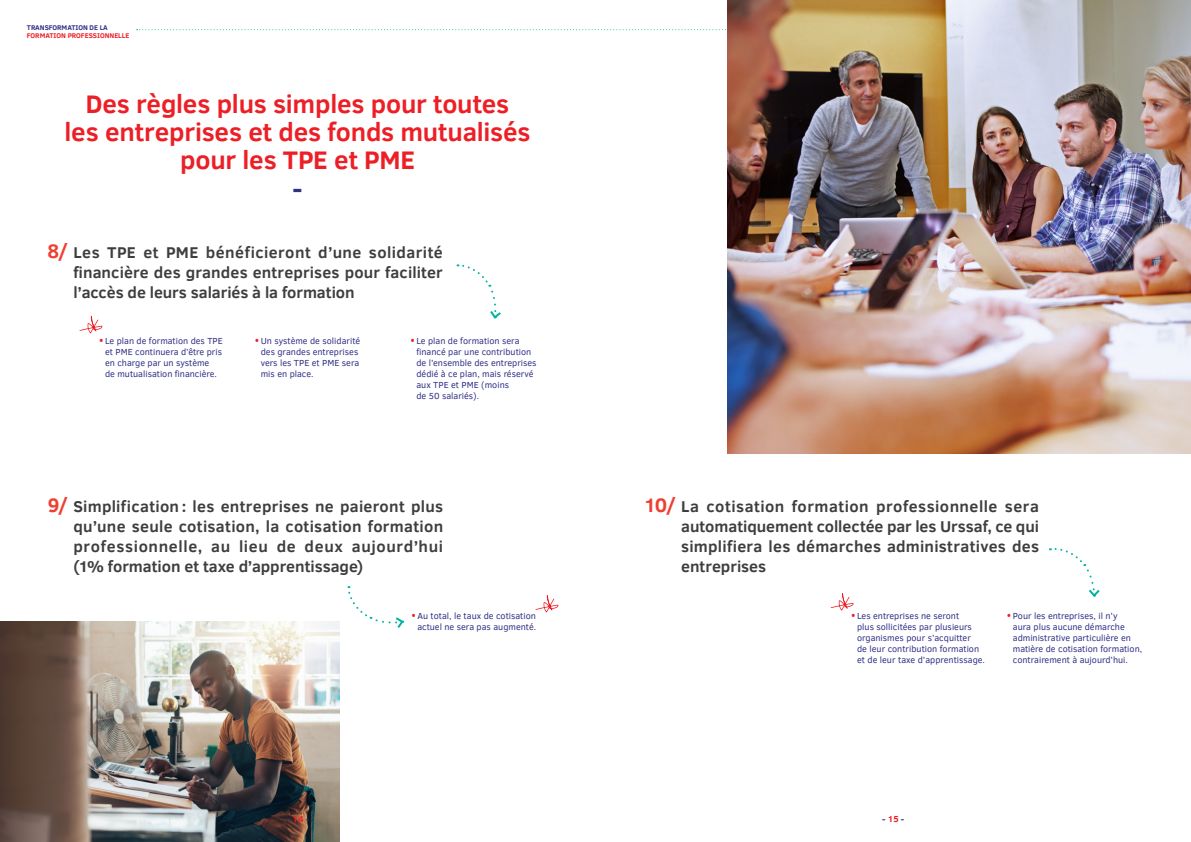
<style>
.page{position:relative;width:1191px;height:842px;background:#fff}
.page>*{position:absolute;margin:0;border:0;box-sizing:border-box;transform-origin:0 0}
.t1{font:700 26px/28px "Clear Sans";letter-spacing:-.005em;color:#ed1f26;text-align:center}
.t2{font:700 26px "Clear Sans";color:#303087}
.t3{font:700 16px/20px "Clear Sans";letter-spacing:.005em;color:#3e3e3f;text-align:justify}
.t4{font:9px/11px "Clear Sans";color:#303087}
.t5{font:700 9px "Clear Sans";color:#303087}
.t6{font:700 7px "Clear Sans";color:#ed1f26}
.t7{font:700 7px "Clear Sans";color:#303087}
.s1{font-size:20px;color:#ee4032}
.s2{font-family:"Open Sans";font-weight:700;font-size:10px;color:#ed1f26}
.s3{color:#ed1f26}
</style>
<div class="page">
<svg style="left:137px;top:29px;width:589px;height:1px"></svg>
<svg style="left:79px;top:316px;width:24px;height:17px"></svg>
<svg style="left:535px;top:595px;width:24px;height:17px"></svg>
<img style="left:727px;top:0;width:464px;height:453px">
<svg style="left:830px;top:593px;width:24px;height:18px"></svg>
<img style="left:0;top:622px;width:340px;height:220px">
<svg style="left:347px;top:586px;width:58px;height:42px"></svg>
<svg style="left:457px;top:264px;width:44px;height:55px"></svg>
<svg style="left:1050px;top:548px;width:50px;height:49px"></svg>
<p class="t7" style="left:27px;top:22px;width:82px">TRANSFORMATION DE LA</p>
<p class="t6" style="left:27px;top:31px;width:104px">FORMATION PROFESSIONNELLE</p>
<h1 class="t1" style="left:65px;top:89px;width:467px">Des règles plus simples pour toutes<br>les entreprises et des fonds mutualisés pour les TPE et PME</h1>
<h1 class="t2" style="left:292px;top:169px;width:11px">-</h1>
<h2 class="t3" style="left:74px;top:241px;width:371px;text-indent:-26px"><span class="s1">8/</span> Les TPE et PME bénéficieront d’une solidarité financière des grandes entreprises pour faciliter l’accès de leurs salariés à la formation</h2>
<p class="t4" style="left:105px;top:335px;width:119px;text-indent:-6px"><span class="s2">•</span> Le plan de formation des TPE et PME continuera d’être pris en charge par un système<br>de mutualisation financière.</p>
<p class="t4" style="left:261px;top:335px;width:101px;text-indent:-6px"><span class="s2">•</span> Un système de solidarité des grandes entreprises vers les TPE et PME sera mis en place.</p>
<p class="t4" style="left:416px;top:335px;width:122px;text-indent:-6px"><span class="s2">•</span> Le plan de formation sera financé par une contribution de l’ensemble des entreprises dédié à ce plan, mais réservé aux TPE et PME (moins<br>de 50 salariés).</p>
<h2 class="t3" style="left:73px;top:496px;width:371px;text-indent:-26px"><span class="s1">9/</span> Simplification : les entreprises ne paieront plus qu’une seule cotisation, la cotisation formation professionnelle, au lieu de deux aujourd’hui (1% formation et taxe d’apprentissage)</h2>
<p class="t4" style="left:412px;top:610px;width:126px;text-align:right"><span class="s2">•</span> Au total, le taux de cotisation actuel ne sera pas augmenté.</p>
<h2 class="t3" style="left:681px;top:496px;width:359px;text-indent:-38px"><span class="s1">10/</span> La cotisation formation professionnelle sera automatiquement collectée par les Urssaf, ce qui simplifiera les démarches administratives des entreprises</h2>
<p class="t4" style="left:857px;top:610px;width:129px;text-indent:-6px"><span class="s2">•</span> Les entreprises ne seront<br>plus sollicitées par plusieurs organismes pour s’acquitter<br>de leur contribution formation et de leur taxe d’apprentissage.</p>
<p class="t4" style="left:1012px;top:610px;width:131px;text-indent:-6px"><span class="s2">•</span> Pour les entreprises, il n’y<br>aura plus aucune démarche administrative particulière en matière de cotisation formation, contrairement à aujourd’hui.</p>
<p class="t5" style="left:287px;top:812px;width:24px">- <span class="s3">14</span> -</p>
<p class="t5" style="left:882px;top:812px;width:24px">- <span class="s3">15</span> -</p>
</div>
